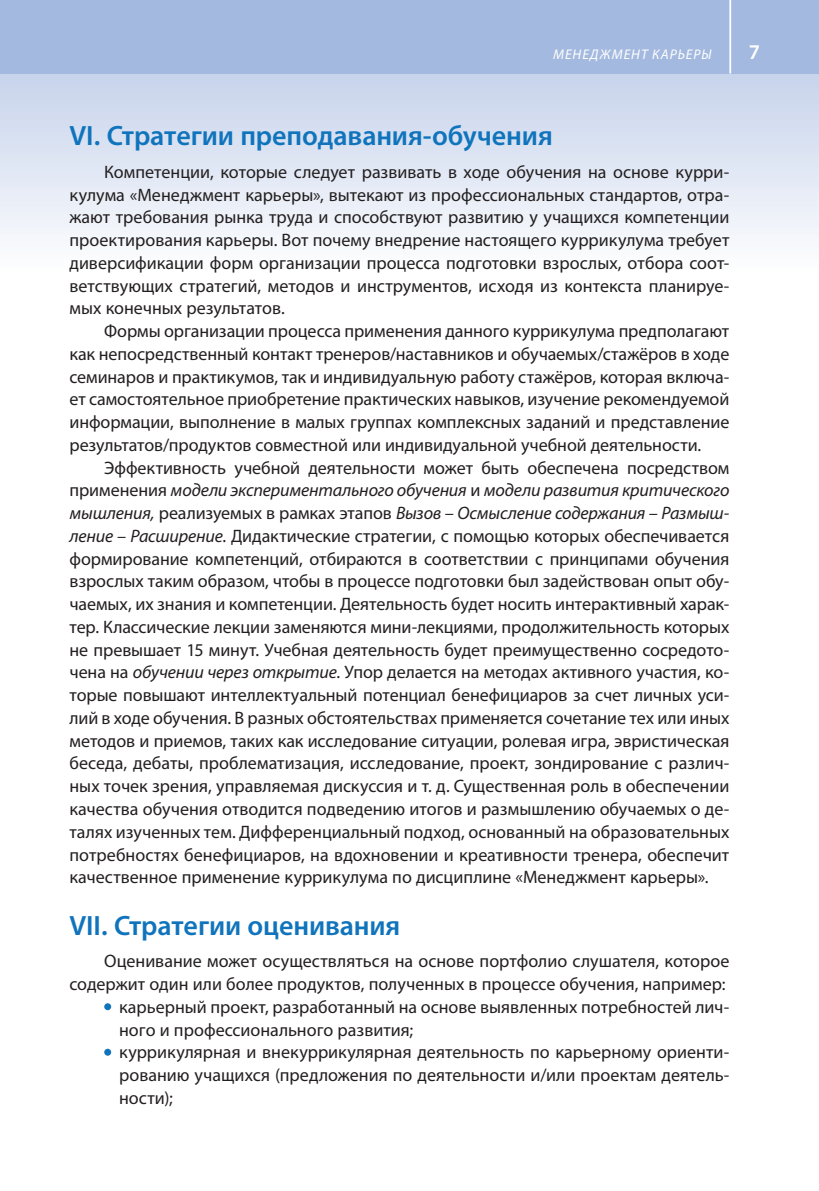
<style>
.page{position:relative;width:819px;height:1191px;background:#fff}
.page>*{position:absolute;margin:0;border:0;box-sizing:border-box;transform-origin:0 0}
.t1{font:600 28px "Myriad Pro";letter-spacing:-.005em;color:#1074bc}
.t2{font:600 21px "Myriad Pro";color:#fff}
.t3{font:18.03px/22.8px "Myriad Pro";color:#231f20;text-align:justify}
.t4{font:italic 14px "Myriad Pro";letter-spacing:.07em;color:#fff}
.s1{font-style:italic}
</style>
<div class="page">
<div style="left:0;top:68px;width:819px;height:204px;background:linear-gradient(to bottom,#c5d2eb,#fdfefe)"></div>
<div style="left:0;top:0;width:819px;height:74px;background:#a4b9df"></div>
<hr style="left:729px;top:0;width:2px;height:74px;background:#fff">
<div style="left:104px;top:1003px;width:7px;height:7px;background:#1074bc;border-radius:50%"></div>
<div style="left:104px;top:1048px;width:7px;height:7px;background:#1074bc;border-radius:50%"></div>
<p class="t4" style="left:553px;top:46px;width:160px">МЕНЕДЖМЕНТ КАРЬЕРЫ</p>
<p class="t2" style="left:749px;top:39px;width:13px">7</p>
<h1 class="t1" style="left:69px;top:118px;width:485px">VI. Стратегии преподавания-обучения</h1>
<p class="t3" style="left:69px;top:160px;width:661px;text-indent:35px">Компетенции, которые следует развивать в ходе обучения на основе курри&shy;кулума «Менеджмент карьеры», вытекают из профессиональных стандартов, отра&shy;жают требования рынка труда и способствуют развитию у учащихся компетенции проектирования карьеры. Вот почему внедрение настоящего куррикулума требует диверсификации форм организации процесса подготовки взрослых, отбора соот&shy;ветствующих стратегий, методов и инструментов, исходя из контекста планируе&shy;мых конечных результатов.</p>
<p class="t3" style="left:69px;top:319px;width:661px;text-indent:35px">Формы организации процесса применения данного куррикулума предполагают как непосредственный контакт тренеров/наставников и обучаемых/стажёров в ходе семинаров и практикумов, так и индивидуальную работу стажёров, которая включа&shy;ет самостоятельное приобретение практических навыков, изучение рекомендуемой информации, выполнение в малых группах комплексных заданий и представление результатов/продуктов совместной или индивидуальной учебной деятельности.</p>
<p class="t3" style="left:69px;top:456px;width:661px;text-indent:35px">Эффективность учебной деятельности может быть обеспечена посредством применения <span class="s1">модели экспериментального обучения</span> и <span class="s1">модели развития критического мышления,</span> реализуемых в рамках этапов <span class="s1">Вызов – Осмысление содержания – Размыш&shy;ление – Расширение</span>. Дидактические стратегии, с помощью которых обеспечивается формирование компетенций, отбираются в соответствии с принципами обучения взрослых таким образом, чтобы в процессе подготовки был задействован опыт обу&shy;чаемых, их знания и компетенции. Деятельность будет носить интерактивный харак&shy;тер. Классические лекции заменяются мини-лекциями, продолжительность которых не превышает 15 минут. Учебная деятельность будет преимущественно сосредото&shy;чена на <span class="s1">обучении через открытие</span>. Упор делается на методах активного участия, ко&shy;торые повышают интеллектуальный потенциал бенефициаров за счет личных уси&shy;лий в ходе обучения. В разных обстоятельствах применяется сочетание тех или иных методов и приемов, таких как исследование ситуации, ролевая игра, эвристическая беседа, дебаты, проблематизация, исследование, проект, зондирование с различ&shy;ных точек зрения, управляемая дискуссия и т. д. Существенная роль в обеспечении качества обучения отводится подведению итогов и размышлению обучаемых о де&shy;талях изученных тем. Дифференциальный подход, основанный на образовательных потребностях бенефициаров, на вдохновении и креативности тренера, обеспечит качественное применение куррикулума по дисциплине «Менеджмент карьеры».</p>
<h1 class="t1" style="left:69px;top:907px;width:332px">VII. Стратегии оценивания</h1>
<p class="t3" style="left:104px;top:949px;width:626px">Оценивание может осуществляться на основе портфолио слушателя, которое</p>
<p class="t3" style="left:69px;top:972px;width:657px">содержит один или более продуктов, полученных в процессе обучения, например:</p>
<p class="t3" style="left:119px;top:995px;width:611px">карьерный проект, разработанный на основе выявленных потребностей лич-</p>
<p class="t3" style="left:119px;top:1017px;width:296px">ного и профессионального развития;</p>
<p class="t3" style="left:119px;top:1040px;width:611px">куррикулярная и внекуррикулярная деятельность по карьерному ориенти-</p>
<p class="t3" style="left:119px;top:1063px;width:611px">рованию учащихся (предложения по деятельности и/или проектам деятель-</p>
<p class="t3" style="left:119px;top:1086px;width:55px">ности);</p>
</div>
